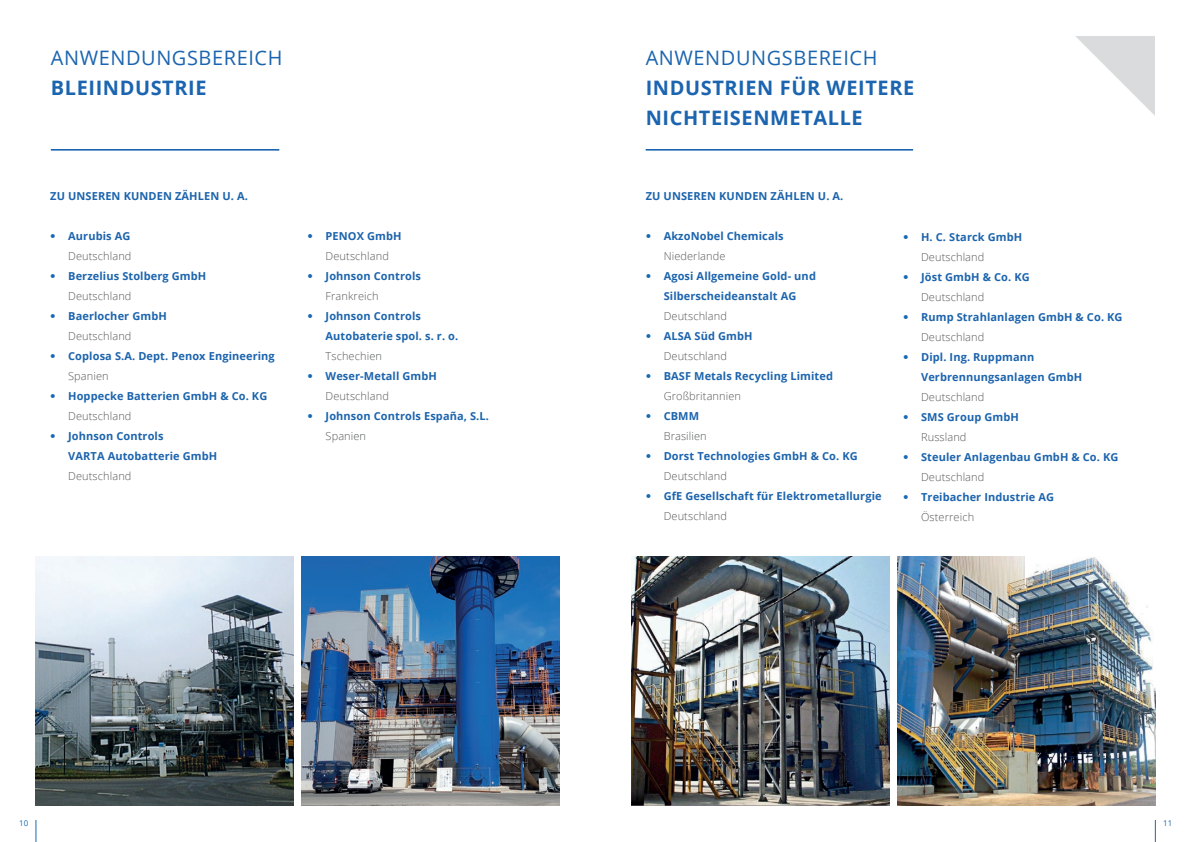
<style>
.page{position:relative;width:1191px;height:842px;background:#fff}
.page>*{position:absolute;margin:0;border:0;box-sizing:border-box;transform-origin:0 0}
.t1{font:700 19.9px/29.9px "Open Sans";letter-spacing:.03em;color:#1b64af}
.t2{font:19.9px "Open Sans";letter-spacing:.03em;color:#1b64af}
.t3{font:700 11px/20px "Open Sans";letter-spacing:.01em;color:#1c64ad}
.t4{font:300 11px/20px "Open Sans";letter-spacing:.01em;color:#57585a;text-align:right}
.t5{font:8px "Open Sans";color:#166ab3}
.s1{font-family:"Officina Sans";font-weight:700;color:#166ab3}
.s2{font-weight:700;color:#1c64ad}
.s3{font-family:"Officina Sans";color:#166ab3}
.s4{font-weight:300;color:#57585a}
</style>
<div class="page">
<img style="left:36px;top:556px;width:258px;height:250px">
<hr style="left:51px;top:149px;width:228px;height:2px;background:#1b64af">
<hr style="left:645px;top:149px;width:268px;height:2px;background:#1b64af">
<img style="left:631px;top:556px;width:258px;height:250px">
<svg style="left:1075px;top:36px;width:80px;height:80px"></svg>
<svg style="left:36px;top:820px;width:1px;height:22px"></svg>
<svg style="left:1155px;top:820px;width:1px;height:22px"></svg>
<img style="left:897px;top:556px;width:258px;height:250px">
<img style="left:301px;top:556px;width:258px;height:250px">
<h1 class="t2" style="left:51px;top:45px;width:233px">ANWENDUNGSBEREICH</h1>
<h1 class="t1" style="left:51px;top:73px;width:157px">BLEIINDUSTRIE</h1>
<p class="t3" style="left:50px;top:186px;width:199px">ZU UNSEREN KUNDEN ZÄHLEN U. A.</p>
<p class="t4" style="left:50px;top:226px;width:83px"><span class="s1">•</span> <span class="s2">Aurubis AG<br></span>Deutschland</p>
<p class="t3" style="left:68px;top:266px;width:140px;text-indent:-18px"><span class="s3">•</span> Berzelius Stolberg GmbH<br><span class="s4">Deutschland</span></p>
<p class="t3" style="left:68px;top:306px;width:100px;text-indent:-18px"><span class="s3">•</span> Baerlocher GmbH<br><span class="s4">Deutschland</span></p>
<p class="t3" style="left:68px;top:346px;width:208px;text-indent:-18px"><span class="s3">•</span> Coplosa S.A. Dept. Penox Engineering<br><span class="s4">Spanien</span></p>
<p class="t3" style="left:68px;top:386px;width:201px;text-indent:-18px"><span class="s3">•</span> Hoppecke Batterien GmbH &amp; Co. KG<br><span class="s4">Deutschland</span></p>
<p class="t3" style="left:68px;top:426px;width:151px;text-indent:-18px"><span class="s3">•</span> Johnson Controls<br>VARTA Autobatterie GmbH</p>
<p class="t4" style="left:68px;top:466px;width:65px">Deutschland</p>
<p class="t4" style="left:307px;top:226px;width:96px;text-align:center"><span class="s1">•</span> <span class="s2">PENOX GmbH<br></span>Deutschland</p>
<p class="t3" style="left:325px;top:266px;width:97px;text-indent:-18px"><span class="s3">•</span> Johnson Controls<br><span class="s4">Frankreich</span></p>
<p class="t3" style="left:325px;top:306px;width:134px;text-indent:-18px"><span class="s3">•</span> Johnson Controls<br>Autobaterie spol. s. r. o.</p>
<p class="t4" style="left:325px;top:346px;width:58px">Tschechien</p>
<p class="t3" style="left:325px;top:366px;width:113px;text-indent:-18px"><span class="s3">•</span> Weser-Metall GmbH<br><span class="s4">Deutschland</span></p>
<p class="t3" style="left:325px;top:406px;width:165px;text-indent:-18px"><span class="s3">•</span> Johnson Controls España, S.L.<br><span class="s4">Spanien</span></p>
<h1 class="t2" style="left:645px;top:45px;width:233px">ANWENDUNGSBEREICH</h1>
<h1 class="t1" style="left:645px;top:73px;width:270px">INDUSTRIEN FÜR WEITERE<br>NICHTEISENMETALLE</h1>
<p class="t3" style="left:645px;top:186px;width:199px">ZU UNSEREN KUNDEN ZÄHLEN U. A.</p>
<p class="t3" style="left:663px;top:226px;width:122px;text-indent:-18px"><span class="s3">•</span> AkzoNobel Chemicals<br><span class="s4">Niederlande</span></p>
<p class="t3" style="left:645px;top:266px;width:172px;text-align:center"><span class="s3">•</span> Agosi Allgemeine Gold- und<br>Silberscheideanstalt AG</p>
<p class="t4" style="left:663px;top:306px;width:65px">Deutschland</p>
<p class="t3" style="left:663px;top:326px;width:90px;text-indent:-18px"><span class="s3">•</span> ALSA Süd GmbH<br><span class="s4">Deutschland</span></p>
<p class="t3" style="left:663px;top:366px;width:171px;text-indent:-18px"><span class="s3">•</span> BASF Metals Recycling Limited<br><span class="s4">Großbritannien</span></p>
<p class="t4" style="left:663px;top:406px;width:44px;text-align:left;text-indent:-18px"><span class="s1">•</span> <span class="s2">CBMM<br></span>Brasilien</p>
<p class="t3" style="left:663px;top:446px;width:195px;text-indent:-18px"><span class="s3">•</span> Dorst Technologies GmbH &amp; Co. KG<br><span class="s4">Deutschland</span></p>
<p class="t3" style="left:663px;top:486px;width:219px;text-indent:-18px"><span class="s3">•</span> GfE Gesellschaft für Elektrometallurgie<br><span class="s4">Deutschland</span></p>
<p class="t3" style="left:921px;top:226px;width:103px;text-indent:-18px"><span class="s3">•</span> H. C. Starck GmbH<br><span class="s4">Deutschland</span></p>
<p class="t3" style="left:921px;top:266px;width:110px;text-indent:-18px"><span class="s3">•</span> Jöst GmbH &amp; Co. KG<br><span class="s4">Deutschland</span></p>
<p class="t3" style="left:921px;top:306px;width:203px;text-indent:-18px"><span class="s3">•</span> Rump Strahlanlagen GmbH &amp; Co. KG<br><span class="s4">Deutschland</span></p>
<p class="t3" style="left:921px;top:346px;width:163px;text-indent:-18px"><span class="s3">•</span> Dipl. Ing. Ruppmann<br>Verbrennungsanlagen GmbH</p>
<p class="t4" style="left:921px;top:386px;width:65px">Deutschland</p>
<p class="t3" style="left:921px;top:406px;width:99px;text-indent:-18px"><span class="s3">•</span> SMS Group GmbH<br><span class="s4">Russland</span></p>
<p class="t3" style="left:921px;top:446px;width:199px;text-indent:-18px"><span class="s3">•</span> Steuler Anlagenbau GmbH &amp; Co. KG<br><span class="s4">Deutschland</span></p>
<p class="t3" style="left:921px;top:486px;width:135px;text-indent:-18px"><span class="s3">•</span> Treibacher Industrie AG<br><span class="s4">Österreich</span></p>
<p class="t5" style="left:19px;top:818px;width:11px">10</p>
<p class="t5" style="left:1163px;top:818px;width:11px">11</p>
</div>
